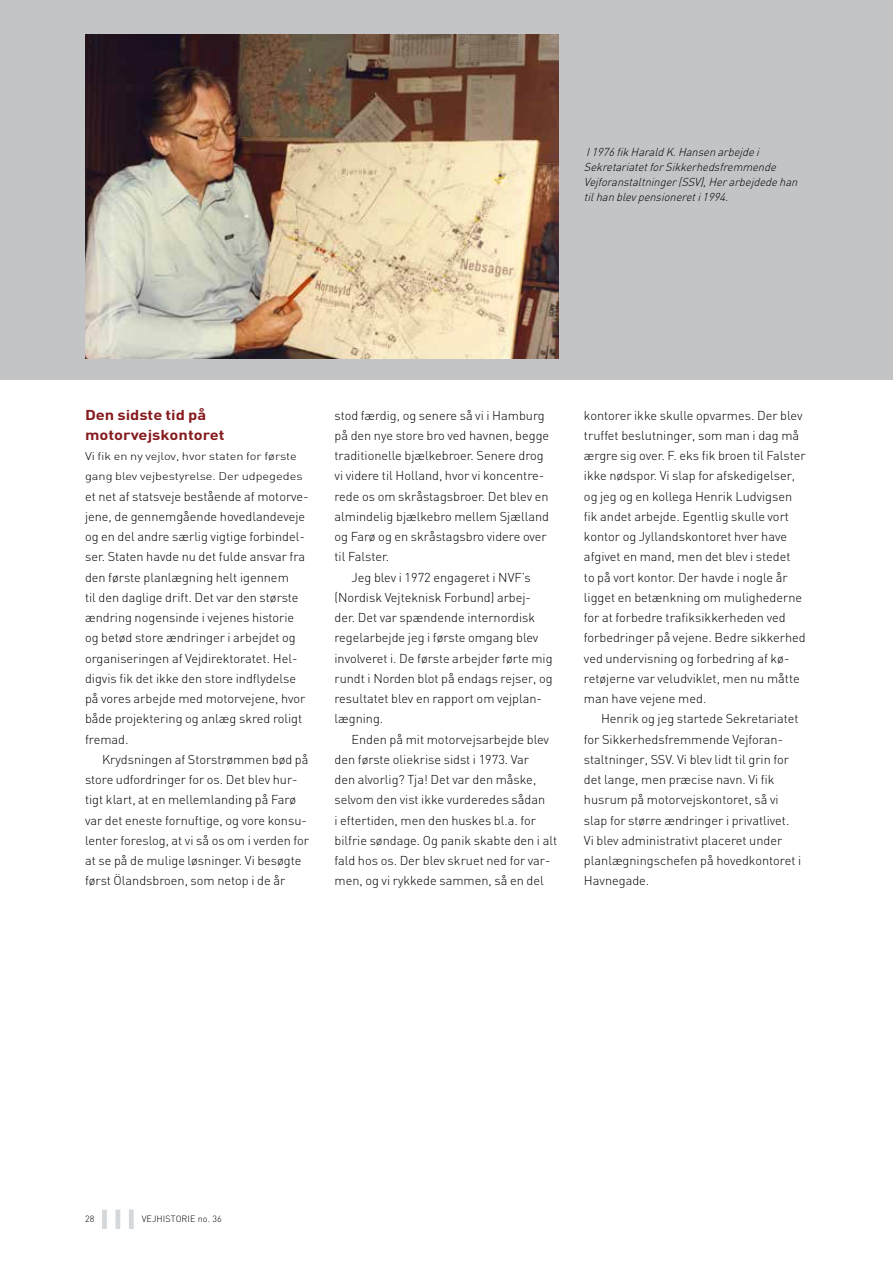
<style>
.page{position:relative;width:893px;height:1263px;background:#fff}
.page>*{position:absolute;margin:0;border:0;box-sizing:border-box;transform-origin:0 0}
.t1{font:700 14.1px/20.2px "DIN";color:#861b1e;scale:1.16 1}
.t2{font:300 12.75px/20.2px "DIN";color:#000}
.t3{font:italic 300 11.4px/14.9px "DIN";color:#000}
.t4{font:300 10.95px/20.2px "DIN";color:#000;scale:1.16 1}
.t5{font:300 9px "DIN";letter-spacing:.01em;color:#000}
</style>
<div class="page">
<div style="left:0;top:0;width:893px;height:379px;background:#c2c4c6"></div>
<img style="left:85px;top:34px;width:473px;height:325px">
<div style="left:102px;top:1209px;width:5px;height:20px;background:#d5d8da"></div>
<div style="left:129px;top:1209px;width:5px;height:20px;background:#d5d8da"></div>
<div style="left:115px;top:1209px;width:5px;height:20px;background:#d5d8da"></div>
<p class="t3" style="left:584px;top:145px;width:218px">I1976fikHaraldK.Hansenarbejdei SekretariatetforSikkerhedsfremmende Vejforanstaltninger(SSV),Herarbejdedehan tilhanblevpensionereti1994.</p>
<p class="t1" style="left:85px;top:405px;width:122px">Den sidste tid på motorvejskontoret</p>
<p class="t4" style="left:85px;top:446px;width:189px">Vi fik en ny vejlov, hvor staten for første gang blev vejbestyrelse. Der udpegedes</p>
<p class="t2" style="left:85px;top:486px;width:225px">et net af statsveje bestående af motorve&shy;jene, de gennemgående hovedlandeveje og en del andre særlig vigtige forbindel&shy;ser. Staten havde nu det fulde ansvar fra den første planlægning helt igennem<br>til den daglige drift. Det var den største ændring nogensinde i vejenes historie og betød store ændringer i arbejdet og organiseringen af Vejdirektoratet. Hel&shy;digvis fik det ikke den store indflydelse på vores arbejde med motorvejene, hvor både projektering og anlæg skred roligt fremad.</p>
<p class="t2" style="left:85px;top:749px;width:225px;text-indent:17px">Krydsningen af Storstrømmen bød på store udfordringer for os. Det blev hur&shy;tigt klart, at en mellemlanding på Farø var det eneste fornuftige, og vore konsu&shy;lenter foreslog, at vi så os om i verden for at se på de mulige løsninger. Vi besøgte først Ölandsbroen, som netop i de år</p>
<p class="t2" style="left:334px;top:405px;width:216px">stod færdig, og senere så vi i Hamburg på den nye store bro ved havnen, begge traditionelle bjælkebroer. Senere drog vi videre til Holland, hvor vi koncentre&shy;rede os om skråstagsbroer. Det blev en almindelig bjælkebro mellem Sjælland og Farø og en skråstagsbro videre over til Falster.</p>
<p class="t2" style="left:334px;top:567px;width:220px;text-indent:17px">Jeg blev i 1972 engageret i NVF’s (Nordisk Vejteknisk Forbund) arbej&shy;der. Det var spændende internordisk regelarbejde jeg i første omgang blev involveret i. De første arbejder førte mig rundt i Norden blot på endags rejser, og resultatet blev en rapport om vejplan&shy;lægning.</p>
<p class="t2" style="left:334px;top:729px;width:224px;text-indent:17px">Enden på mit motorvejsarbejde blev den første oliekrise sidst i 1973. Var<br>den alvorlig? Tja! Det var den måske, selvom den vist ikke vurderedes sådan<br>i eftertiden, men den huskes bl.a. for bilfrie søndage. Og panik skabte den i alt fald hos os. Der blev skruet ned for var&shy;men, og vi rykkede sammen, så en del</p>
<p class="t2" style="left:584px;top:405px;width:223px">kontorer ikke skulle opvarmes. Der blev truffet beslutninger, som man i dag må ærgre sig over. F. eks fik broen til Falster ikke nødspor. Vi slap for afskedigelser, og jeg og en kollega Henrik Ludvigsen fik andet arbejde. Egentlig skulle vort kontor og Jyllandskontoret hver have afgivet en mand, men det blev i stedet<br>to på vort kontor. Der havde i nogle år ligget en betænkning om mulighederne for at forbedre trafiksikkerheden ved forbedringer på vejene. Bedre sikkerhed ved undervisning og forbedring af kø&shy;retøjerne var veludviklet, men nu måtte man have vejene med.</p>
<p class="t2" style="left:584px;top:708px;width:219px;text-indent:17px">Henrik og jeg startede Sekretariatet for Sikkerhedsfremmende Vejforan&shy;staltninger, SSV. Vi blev lidt til grin for det lange, men præcise navn. Vi fik husrum på motorvejskontoret, så vi slap for større ændringer i privatlivet.<br>Vi blev administrativt placeret under planlægningschefen på hovedkontoret i Havnegade.</p>
<p class="t5" style="left:85px;top:1213px;width:11px">28</p>
<p class="t5" style="left:142px;top:1213px;width:81px">VEJHISTORIE no. 36</p>
</div>
